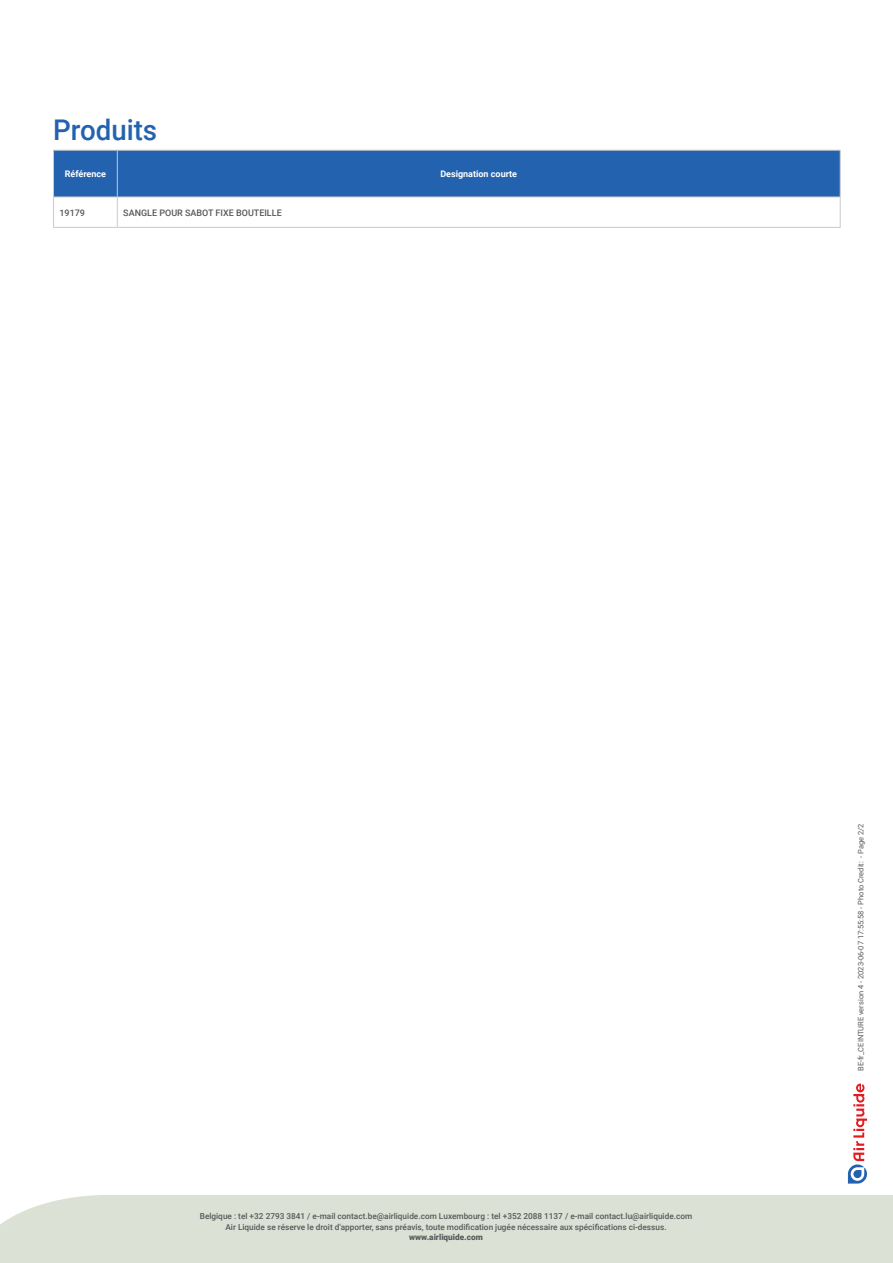
<style>
.page{position:relative;width:893px;height:1263px;background:#fff}
.page>*{position:absolute;margin:0;border:0;box-sizing:border-box;transform-origin:0 0}
.Sous_titre_bleu_pour{font:500 28.5px "Roboto";color:#2362af}
.Tableau_texte_intéri{font:500 9px "Roboto";color:#57585a}
.Tableau_entete_blanc{font:700 9px "Roboto";color:#fff}
.t1{font:500 8.25px/10.5px "Roboto";color:#57585a;text-align:center}
.t2{font:900 8.25px "Roboto";color:#57585a}
.t3{font:7.5px "Roboto";color:#57585a}
</style>
<div class="page">
<div style="left:0;top:1195px;width:893px;height:68px;background:#dbe1d4"></div>
<svg style="left:848px;top:1083px;width:19px;height:100px"></svg>
<div style="left:54px;top:151px;width:786px;height:46px;background:#2362af"></div>
<hr style="left:53px;top:150px;width:64px;height:1px;background:#c9cacc">
<hr style="left:53px;top:151px;width:1px;height:46px;background:#c9cacc">
<hr style="left:117px;top:150px;width:724px;height:1px;background:#c9cacc">
<hr style="left:117px;top:151px;width:1px;height:46px;background:#c9cacc">
<hr style="left:840px;top:151px;width:1px;height:46px;background:#c9cacc">
<hr style="left:53px;top:197px;width:64px;height:1px;background:#c9cacc">
<hr style="left:53px;top:197px;width:1px;height:30px;background:#c9cacc">
<hr style="left:117px;top:197px;width:724px;height:1px;background:#c9cacc">
<hr style="left:117px;top:197px;width:1px;height:30px;background:#c9cacc">
<hr style="left:840px;top:197px;width:1px;height:30px;background:#c9cacc">
<hr style="left:53px;top:227px;width:64px;height:1px;background:#c9cacc">
<hr style="left:117px;top:227px;width:724px;height:1px;background:#c9cacc">
<p class="Sous_titre_bleu_pour" style="left:53px;top:110px;width:106px">Produits</p>
<p class="Tableau_entete_blanc" style="left:65px;top:167px;width:43px">Référence</p>
<p class="Tableau_entete_blanc" style="left:440px;top:167px;width:78px">Designation courte</p>
<p class="Tableau_texte_intéri" style="left:60px;top:206px;width:27px">19179</p>
<p class="Tableau_texte_intéri" style="left:123px;top:206px;width:160px">SANGLE POUR SABOT FIXE BOUTEILLE</p>
<p class="t1" style="left:200px;top:1211px;width:494px">Belgique : tel +32 2793 3841 / e-mail contact.be@airliquide.com Luxembourg : tel +352 2088 1137 / e-mail contact.lu@airliquide.com<br>Air Liquide se réserve le droit d'apporter, sans préavis, toute modification jugée nécessaire aux spécifications ci-dessus.</p>
<p class="t2" style="left:409px;top:1231px;width:75px">www.airliquide.com</p>
<p class="t3" style="left:856px;top:1071px;width:249px;rotate:-90deg">BE-fr_CEINTURE version 4 - 2023-06-07 17:55:58 - Photo Credit: - Page 2/2</p>
</div>
